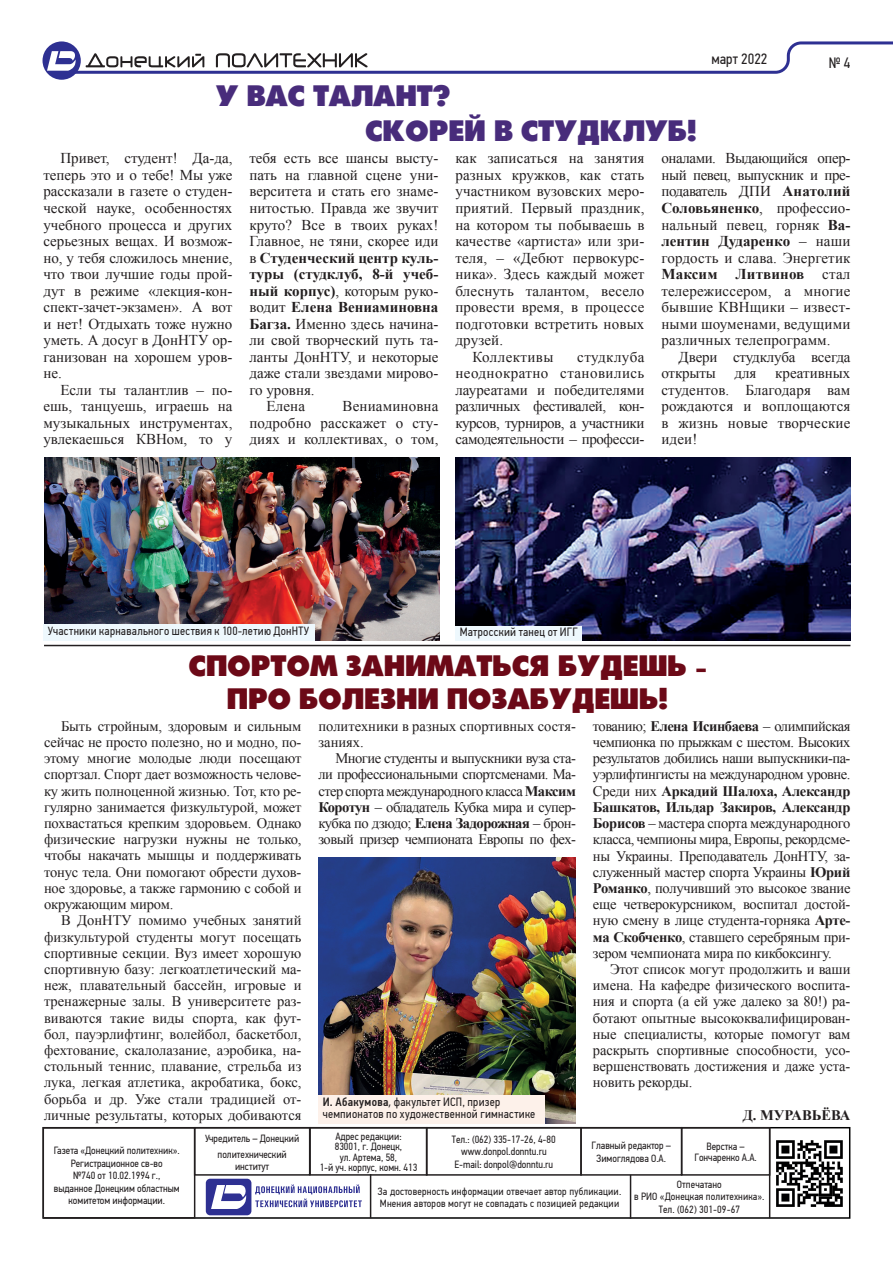
<style>
.page{position:relative;width:893px;height:1263px;background:#fff}
.page>*{position:absolute;margin:0;border:0;box-sizing:border-box;transform-origin:0 0}
.t1{font:31.5px/33px "Futura Press Press";color:#6c0917;text-align:center}
.t2{font:31.5px/34.5px "Futura Press Press";color:#482c7b}
.t3{font:15px/16.5px "Times New Roman";color:#231f20;text-align:justify}
.t4{font:700 15px "Times New Roman";color:#231f20}
.t5{font:15px "PF Din Text Cond Pro";color:#231f20}
.t6{font:15px "Times New Roman";letter-spacing:.03em;color:#231f20}
.t7{font:14.55px/16.2px "Times New Roman";letter-spacing:-.01em;color:#231f20;text-align:justify}
.t8{font:700 14.55px "Times New Roman";color:#231f20}
.t9{font:12px/12px "PF Din Text Cond Pro";letter-spacing:.02em;color:#231f20}
.t10{font:10.5px/12.6px "PF Din Text Cond Pro";color:#231f20;text-align:center}
.t11{font:10.5px/12.6px "PF Din Text Cond Pro";letter-spacing:.02em;color:#231f20}
.s1{font-weight:400}
.s2{font-weight:700}
.s3{font-weight:500}
.s4{font-family:"Myriad Pro"}
</style>
<div class="page">
<div style="left:43px;top:41px;width:38px;height:39px;background:#2e3092;border-radius:50%"></div>
<svg style="left:47px;top:41px;width:846px;height:33px"></svg>
<svg style="left:776px;top:1140px;width:67px;height:67px"></svg>
<div style="left:43px;top:1127px;width:152px;height:91px;border:2px solid #231f20"></div>
<div style="left:194px;top:1127px;width:116px;height:49px;border:2px solid #231f20"></div>
<div style="left:309px;top:1127px;width:119px;height:49px;border:2px solid #231f20"></div>
<div style="left:426px;top:1127px;width:156px;height:49px;border:2px solid #231f20"></div>
<div style="left:580px;top:1127px;width:102px;height:49px;border:2px solid #231f20"></div>
<div style="left:206px;top:1179px;width:45px;height:36px;background:#2e3092;border-radius:4px"></div>
<svg style="left:255px;top:1184px;width:107px;height:23px"></svg>
<svg style="left:211px;top:1185px;width:35px;height:24px"></svg>
<hr style="left:769px;top:1127px;width:1px;height:91px;background:#231f20">
<div style="left:681px;top:1127px;width:89px;height:49px;border:2px solid #231f20"></div>
<hr style="left:370px;top:1174px;width:1px;height:44px;background:#231f20">
<hr style="left:630px;top:1175px;width:1px;height:44px;background:#231f20">
<img style="left:44px;top:457px;width:395px;height:184px">
<img style="left:455px;top:457px;width:395px;height:184px">
<hr style="left:44px;top:645px;width:806px;height:1px;background:#231f20">
<img style="left:318px;top:858px;width:258px;height:265px">
<div style="left:318px;top:1095px;width:227px;height:28px;background:#fdf1ea"></div>
<div style="left:43px;top:624px;width:272px;height:17px;background:#eef8fd"></div>
<div style="left:455px;top:626px;width:127px;height:15px;background:#eef8fd"></div>
<p class="t5" style="left:712px;top:50px;width:57px">март 2022</p>
<p class="t5" style="left:829px;top:54px;width:23px">№ 4</p>
<h1 class="t2" style="left:365px;top:79px;width:333px;text-indent:-150px">У ВАС ТАЛАНТ?<br>СКОРЕЙ В СТУДКЛУБ!</h1>
<p class="t3" style="left:43px;top:150px;width:190px;text-indent:17px">Привет, студент! Да-да, теперь это и о тебе! Мы уже рассказали в газете о студен&shy;ческой науке, особенностях учебного процесса и других серьезных вещах. И возмож&shy;но, у тебя сложилось мнение, что твои лучшие годы прой&shy;дут в режиме «лекция-кон&shy;спект-зачет-экзамен». А вот и нет! Отдыхать тоже нужно уметь. А досуг в ДонНТУ ор&shy;ганизован на хорошем уров&shy;не.</p>
<p class="t3" style="left:43px;top:381px;width:190px;text-indent:17px">Если ты талантлив – по&shy;ешь, танцуешь, играешь на музыкальных инструментах, увлекаешься КВНом, то у</p>
<p class="t3" style="left:249px;top:150px;width:190px">тебя есть все шансы высту-</p>
<p class="t3" style="left:249px;top:166px;width:190px">пать на главной сцене уни-</p>
<p class="t3" style="left:249px;top:183px;width:190px">верситета и стать его знаме-</p>
<p class="t3" style="left:249px;top:199px;width:190px">нитостью. Правда же звучит</p>
<p class="t3" style="left:249px;top:216px;width:190px">круто? Все в твоих руках!</p>
<p class="t3" style="left:249px;top:232px;width:190px">Главное, не тяни, скорее иди</p>
<p class="t4" style="left:249px;top:247px;width:190px"><span class="s1">в</span> Студенческий центр куль-</p>
<p class="t4" style="left:249px;top:264px;width:190px">туры (студклуб, 8-й учеб-</p>
<p class="t3" style="left:249px;top:282px;width:190px"><span class="s2">ный корпус)</span>, которым руко-</p>
<p class="t4" style="left:249px;top:297px;width:190px"><span class="s1">водит</span> Елена Вениаминовна</p>
<p class="t3" style="left:249px;top:315px;width:190px"><span class="s2">Багза.</span> Именно здесь начина-</p>
<p class="t3" style="left:249px;top:331px;width:190px">ли свой творческий путь та-</p>
<p class="t3" style="left:249px;top:348px;width:190px">ланты ДонНТУ, и некоторые</p>
<p class="t3" style="left:249px;top:364px;width:190px">даже стали звездами мирово-</p>
<p class="t3" style="left:249px;top:381px;width:67px">го уровня.</p>
<p class="t3" style="left:266px;top:397px;width:40px">Елена</p>
<p class="t3" style="left:661px;top:150px;width:191px">оналами. Выдающийся опер&shy;ный певец, выпускник и пре&shy;подаватель ДПИ <span class="s2">Анатолий Соловьяненко</span>, профессио&shy;нальный певец, горняк <span class="s2">Ва&shy;лентин Дударенко</span> – наши гордость и слава. Энергетик <span class="s2">Максим Литвинов</span> стал телережиссером, а многие бывшие КВНщики – извест&shy;ными шоуменами, ведущими различных телепрограмм.</p>
<p class="t3" style="left:661px;top:348px;width:191px;text-indent:17px">Двери студклуба всегда открыты для креативных студентов. Благодаря вам рождаются и воплощаются в жизнь новые творческие идеи!</p>
<p class="t3" style="left:455px;top:150px;width:190px">как записаться на занятия</p>
<p class="t3" style="left:455px;top:166px;width:190px">разных кружков, как стать</p>
<p class="t3" style="left:455px;top:183px;width:191px">участником вузовских меро-</p>
<p class="t3" style="left:455px;top:199px;width:190px">приятий. Первый праздник,</p>
<p class="t3" style="left:455px;top:216px;width:190px">на котором ты побываешь в</p>
<p class="t3" style="left:455px;top:232px;width:190px">качестве «артиста» или зри-</p>
<p class="t3" style="left:455px;top:249px;width:190px">теля, – «Дебют первокурс-</p>
<p class="t3" style="left:455px;top:265px;width:191px">ника». Здесь каждый может</p>
<p class="t3" style="left:455px;top:282px;width:190px">блеснуть талантом, весело</p>
<p class="t3" style="left:455px;top:298px;width:190px">провести время, в процессе</p>
<p class="t3" style="left:455px;top:315px;width:190px">подготовки встретить новых</p>
<p class="t3" style="left:455px;top:331px;width:49px">друзей.</p>
<p class="t6" style="left:472px;top:346px;width:83px">Коллективы</p>
<p class="t3" style="left:455px;top:348px;width:191px;text-indent:122px">студклуба неоднократно становились лауреатами и победителями различных фестивалей, кон&shy;курсов, турниров, а участники самодеятельности – професси-</p>
<p class="t3" style="left:249px;top:397px;width:191px;text-indent:93px">Вениаминовна подробно расскажет о сту&shy;диях и коллективах, о том,</p>
<p class="t9" style="left:48px;top:625px;width:263px">Участники карнавального шествия к 100-летию ДонНТУ</p>
<p class="t9" style="left:460px;top:626px;width:119px">Матросский танец от ИГГ</p>
<h1 class="t1" style="left:189px;top:650px;width:518px">СПОРТОМ ЗАНИМАТЬСЯ БУДЕШЬ –<br>ПРО БОЛЕЗНИ ПОЗАБУДЕШЬ!</h1>
<p class="t7" style="left:44px;top:718px;width:259px;text-indent:17px">Быть стройным, здоровым и сильным сейчас не просто полезно, но и модно, по&shy;этому многие молодые люди посещают спортзал. Спорт дает возможность челове&shy;ку жить полноценной жизнью. Тот, кто ре&shy;гулярно занимается физкультурой, может похвастаться крепким здоровьем. Однако физические нагрузки нужны не только, чтобы накачать мышцы и поддерживать тонус тела. Они помогают обрести духов&shy;ное здоровье, а также гармонию с собой и окружающим миром.</p>
<p class="t7" style="left:44px;top:912px;width:259px;text-indent:17px">В ДонНТУ помимо учебных занятий физкультурой студенты могут посещать спортивные секции. Вуз имеет хорошую спортивную базу: легкоатлетический ма&shy;неж, плавательный бассейн, игровые и тренажерные залы. В университете раз&shy;виваются такие виды спорта, как фут&shy;бол, пауэрлифтинг, волейбол, баскетбол, фехтование, скалолазание, аэробика, на&shy;стольный теннис, плавание, стрельба из лука, легкая атлетика, акробатика, бокс, борьба и др. Уже стали традицией от&shy;личные результаты, которых добиваются</p>
<p class="t7" style="left:593px;top:718px;width:259px">тованию; <span class="s2">Елена Исинбаева</span> – олимпийская чемпионка по прыжкам с шестом. Высоких результатов добились наши выпускники-па&shy;уэрлифтингисты на международном уровне.<br>Среди них <span class="s2">Аркадий Шалоха, Александр Башкатов, Ильдар Закиров, Александр Борисов</span> – мастера спорта международного класса, чемпионы мира, Европы, рекордсме&shy;ны Украины. Преподаватель ДонНТУ, за&shy;служенный мастер спорта Украины <span class="s2">Юрий Романко</span>, получивший это высокое звание еще четверокурсником, воспитал достой&shy;ную смену в лице студента-горняка <span class="s2">Арте&shy;ма Скобченко</span>, ставшего серебряным при&shy;зером чемпионата мира по кикбоксингу.</p>
<p class="t7" style="left:593px;top:961px;width:259px;text-indent:17px">Этот список могут продолжить и ваши имена. На кафедре физического воспита&shy;ния и спорта (а ей уже далеко за 80!) ра&shy;ботают опытные высококвалифицирован&shy;ные специалисты, которые помогут вам раскрыть спортивные способности, усо&shy;вершенствовать достижения и даже уста&shy;новить рекорды.</p>
<p class="t8" style="left:743px;top:1105px;width:109px">Д. МУРАВЬЁВА</p>
<p class="t7" style="left:318px;top:718px;width:259px">политехники в разных спортивных состя&shy;заниях.</p>
<p class="t7" style="left:318px;top:750px;width:259px;text-indent:17px">Многие студенты и выпускники вуза ста&shy;ли профессиональными спортсменами. Ма&shy;стер спорта международного класса <span class="s2">Максим Коротун</span> – обладатель Кубка мира и супер&shy;кубка по дзюдо; <span class="s2">Елена Задорожная</span> – брон&shy;зовый призер чемпионата Европы по фех-</p>
<p class="t9" style="left:323px;top:1096px;width:214px"><span class="s3">И. Абакумова</span><span class="s4">,</span> факультет ИСП, призер чемпионатов по художественной гимнастике</p>
<p class="t10" style="left:54px;top:1144px;width:127px">Газета «Донецкий политехник».<br>Регистрационное св-во<br>№740 от 10.02.1994 г., выданное Донецким областным комитетом информации.</p>
<p class="t10" style="left:205px;top:1131px;width:96px;line-height:15.8px">Учредитель – Донецкий политехнический</p>
<p class="t10" style="left:235px;top:1160px;width:36px">институт</p>
<p class="t10" style="left:320px;top:1131px;width:99px;line-height:10.5px">Адрес редакции:<br>83001, г. Донецк,<br>ул. Артема, 58,<br>1-й уч. корпус, комн. 413</p>
<p class="t10" style="left:452px;top:1133px;width:105px">Тел.: (062) 335-17-26, 4-80 www.donpol.donntu.ru<br>E-mail: donpol@donntu.ru</p>
<p class="t10" style="left:592px;top:1139px;width:81px">Главный редактор –<br>Зимоглядова О.А.</p>
<p class="t10" style="left:694px;top:1141px;width:64px;line-height:10.5px">Верстка –<br>Гончаренко А.А.</p>
<p class="t11" style="left:378px;top:1185px;width:245px">За достоверность информации отвечает автор публикации.<br>Мнения авторов могут не совпадать с позицией редакции</p>
<p class="t10" style="left:634px;top:1178px;width:132px">Отпечатано<br>в РИО «Донецкая политехника».<br>Тел. (062) 301-09-67</p>
</div>
